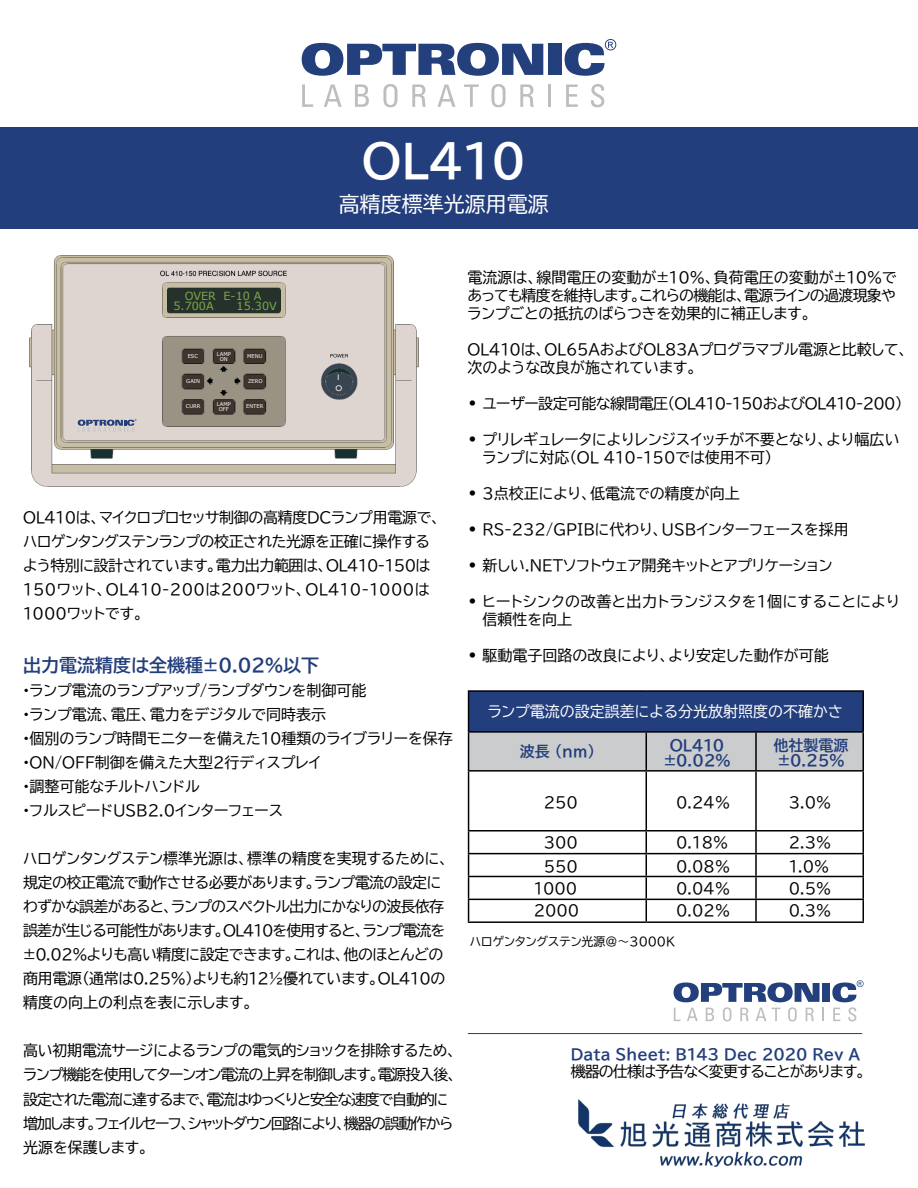
<style>
.page{position:relative;width:918px;height:1188px;background:#fff}
.page>*{position:absolute;margin:0;border:0;box-sizing:border-box;transform-origin:0 0}
.t1{font:45px "BIZ UDP Gothic Bold";color:#fff}
.t2{font:21px "BIZ UDP Gothic";color:#fff}
.t3{font:18px "BIZ UDP Gothic Bold";color:#233e7c}
.t4{font:15px/24px "BIZ UDP Gothic";letter-spacing:-.01em;color:#000}
.t5{font:15px/24px "BIZ UDP Gothic";letter-spacing:-.03em;color:#000}
.t6{font:15px/24px "BIZ UDP Gothic";letter-spacing:-.07em;color:#000}
.t7{font:15px/18px "BIZ UDP Gothic";letter-spacing:.01em;color:#000}
.t8{font:15px/15px "BIZ UDP Gothic Bold";color:#233e7c;text-align:center}
.t9{font:15px "BIZ UDP Gothic";letter-spacing:-.04em;color:#000}
.t10{font:15px/18px "BIZ UDP Gothic";letter-spacing:.04em;color:#000}
.t11{font:15px "BIZ UDP Gothic";color:#fff}
.t12{font:15px "BIZ UDP Gothic";letter-spacing:-.06em;color:#000}
.t13{font:12px "BIZ UDP Gothic";color:#000}
.t14{font:11.25px "Verdana";color:#7da749}
.t15{font:9px/10.9px "Tw Cen";color:#fff}
.t16{font:5.25px/5.2px "Verdana";color:#fff;text-align:center}
.s1{font-size:24px}
</style>
<div class="page">
<div style="left:0;top:127px;width:918px;height:102px;background:#233e7c"></div>
<svg style="left:302px;top:43px;width:241px;height:33px"></svg>
<div style="left:548px;top:44px;width:13px;height:31px;background:#233f7c"></div>
<svg style="left:302px;top:84px;width:11px;height:23px"></svg>
<svg style="left:324px;top:84px;width:18px;height:23px"></svg>
<svg style="left:355px;top:84px;width:14px;height:23px"></svg>
<svg style="left:383px;top:84px;width:15px;height:23px"></svg>
<svg style="left:412px;top:84px;width:14px;height:23px"></svg>
<svg style="left:438px;top:84px;width:18px;height:23px"></svg>
<svg style="left:464px;top:84px;width:15px;height:23px"></svg>
<svg style="left:491px;top:84px;width:15px;height:23px"></svg>
<svg style="left:520px;top:84px;width:14px;height:23px"></svg>
<hr style="left:548px;top:84px;width:3px;height:23px;background:#bdbec0">
<svg style="left:566px;top:84px;width:12px;height:23px"></svg>
<svg style="left:591px;top:84px;width:13px;height:23px"></svg>
<svg style="left:565px;top:39px;width:51px;height:37px"></svg>
<div style="left:469px;top:691px;width:394px;height:41px;background:#233e7c"></div>
<div style="left:469px;top:733px;width:393px;height:37px;background:#cbcccd"></div>
<hr style="left:468px;top:690px;width:178px;height:2px;background:#000">
<hr style="left:468px;top:692px;width:1px;height:39px;background:#000">
<hr style="left:646px;top:690px;width:110px;height:2px;background:#000">
<hr style="left:756px;top:690px;width:108px;height:2px;background:#000">
<hr style="left:862px;top:692px;width:2px;height:39px;background:#000">
<hr style="left:468px;top:731px;width:178px;height:2px;background:#000">
<hr style="left:468px;top:733px;width:1px;height:37px;background:#000">
<hr style="left:646px;top:731px;width:110px;height:2px;background:#000">
<hr style="left:646px;top:733px;width:1px;height:37px;background:#000">
<hr style="left:756px;top:731px;width:108px;height:2px;background:#000">
<hr style="left:755px;top:733px;width:2px;height:37px;background:#000">
<hr style="left:862px;top:733px;width:2px;height:37px;background:#000">
<hr style="left:468px;top:770px;width:178px;height:2px;background:#000">
<hr style="left:468px;top:772px;width:1px;height:58px;background:#000">
<hr style="left:646px;top:770px;width:110px;height:2px;background:#000">
<hr style="left:646px;top:772px;width:1px;height:58px;background:#000">
<hr style="left:756px;top:770px;width:108px;height:2px;background:#000">
<hr style="left:755px;top:772px;width:2px;height:58px;background:#000">
<hr style="left:862px;top:772px;width:2px;height:58px;background:#000">
<hr style="left:468px;top:830px;width:178px;height:2px;background:#000">
<hr style="left:646px;top:830px;width:110px;height:2px;background:#000">
<hr style="left:756px;top:830px;width:108px;height:2px;background:#000">
<hr style="left:755px;top:832px;width:2px;height:21px;background:#000">
<hr style="left:862px;top:832px;width:2px;height:21px;background:#000">
<hr style="left:468px;top:853px;width:178px;height:1px;background:#000">
<hr style="left:646px;top:853px;width:110px;height:1px;background:#000">
<hr style="left:756px;top:853px;width:108px;height:1px;background:#000">
<hr style="left:755px;top:854px;width:2px;height:22px;background:#000">
<hr style="left:862px;top:854px;width:2px;height:22px;background:#000">
<hr style="left:468px;top:876px;width:178px;height:1px;background:#000">
<hr style="left:646px;top:876px;width:110px;height:1px;background:#000">
<hr style="left:756px;top:876px;width:108px;height:1px;background:#000">
<hr style="left:755px;top:877px;width:2px;height:22px;background:#000">
<hr style="left:862px;top:877px;width:2px;height:22px;background:#000">
<hr style="left:468px;top:899px;width:178px;height:1px;background:#000">
<svg style="left:468px;top:832px;width:1px;height:89px"></svg>
<hr style="left:646px;top:899px;width:110px;height:1px;background:#000">
<svg style="left:646px;top:832px;width:1px;height:89px"></svg>
<hr style="left:756px;top:899px;width:108px;height:1px;background:#000">
<hr style="left:755px;top:900px;width:2px;height:21px;background:#000">
<hr style="left:862px;top:900px;width:2px;height:21px;background:#000">
<hr style="left:468px;top:921px;width:178px;height:2px;background:#000">
<hr style="left:646px;top:921px;width:110px;height:2px;background:#000">
<hr style="left:756px;top:921px;width:108px;height:2px;background:#000">
<img style="left:30px;top:256px;width:388px;height:230px">
<svg style="left:78px;top:419px;width:59px;height:13px"></svg>
<hr style="left:468px;top:1033px;width:394px;height:1px;background:#233e7c">
<div style="left:822px;top:983px;width:8px;height:19px;background:#233f7c"></div>
<svg style="left:674px;top:983px;width:150px;height:38px"></svg>
<svg style="left:832px;top:980px;width:32px;height:41px"></svg>
<img style="left:579px;top:1099px;width:286px;height:68px">
<h1 class="t1" style="left:362px;top:139px;width:165px">OL410</h1>
<h2 class="t2" style="left:339px;top:193px;width:211px">高精度標準光源用電源</h2>
<p class="t14" style="left:185px;top:291px;width:78px">OVER E-10 A</p>
<p class="t14" style="left:173px;top:302px;width:42px">5.700A</p>
<p class="t14" style="left:237px;top:302px;width:42px">15.30V</p>
<p class="t16" style="left:217px;top:352px;width:16px">LAMP<br>ON</p>
<p class="t16" style="left:188px;top:354px;width:12px">ESC</p>
<p class="t16" style="left:247px;top:354px;width:17px">MENU</p>
<p class="t16" style="left:186px;top:379px;width:15px">GAIN</p>
<p class="t16" style="left:248px;top:379px;width:16px">ZERO</p>
<p class="t16" style="left:186px;top:404px;width:16px">CURR</p>
<p class="t16" style="left:246px;top:404px;width:19px">ENTER</p>
<p class="t16" style="left:217px;top:402px;width:16px">LAMP<br>OFF</p>
<p class="t15" style="left:335px;top:372px;width:8px">I<br>O</p>
<p class="t4" style="left:23px;top:505px;width:418px">OL410は、マイクロプロセッサ制御の高精度DCランプ用電源で、ハロゲンタングステンランプの校正された光源を正確に操作するよう特別に設計されています。電力出力範囲は、OL410-150は<br>150ワット、OL410-200は200ワット、OL410-1000は<br>1000ワットです。</p>
<p class="t3" style="left:23px;top:656px;width:298px">出力電流精度は全機種±0.02%以下</p>
<p class="t4" style="left:23px;top:678px;width:345px">•ランプ電流のランプアップ/ランプダウンを制御可能</p>
<p class="t4" style="left:23px;top:702px;width:305px">•ランプ電流、電圧、電力をデジタルで同時表示</p>
<p class="t4" style="left:23px;top:726px;width:431px">•個別のランプ時間モニターを備えた10種類のライブラリーを保存</p>
<p class="t4" style="left:23px;top:750px;width:299px">•ON/OFF制御を備えた大型2行ディスプレイ</p>
<p class="t4" style="left:23px;top:774px;width:178px">•調整可能なチルトハンドル</p>
<p class="t4" style="left:23px;top:798px;width:261px">•フルスピードUSB2.0インターフェース</p>
<p class="t5" style="left:23px;top:847px;width:427px">ハロゲンタングステン標準光源は、標準の精度を実現するために、規定の校正電流で動作させる必要があります。ランプ電流の設定にわずかな誤差があると、ランプのスペクトル出力にかなりの波長依存誤差が生じる可能性があります。OL410を使用すると、ランプ電流を±0.02％よりも高い精度に設定できます。これは、他のほとんどの商用電源（通常は0.25％）よりも約12½優れています。OL410の精度の向上の利点を表に示します。</p>
<p class="t6" style="left:23px;top:1039px;width:435px">高い初期電流サージによるランプの電気的ショックを排除するため、ランプ機能を使用してターンオン電流の上昇を制御します。電源投入後、設定された電流に達するまで、電流はゆっくりと安全な速度で自動的に増加します。フェイルセーフ、シャットダウン回路により、機器の誤動作から光源を保護します。</p>
<p class="t4" style="left:468px;top:269px;width:431px;line-height:18px;text-align:justify">電流源は、線間電圧の変動が±10％、負荷電圧の変動が±10％であっても精度を維持します。これらの機能は、電源ラインの過渡現象やランプごとの抵抗のばらつきを効果的に補正します。</p>
<p class="t4" style="left:468px;top:341px;width:442px;line-height:18px">OL410は、OL65AおよびOL83Aプログラマブル電源と比較して、次のような改良が施されています。</p>
<p class="t9" style="left:468px;top:396px;width:437px"><span class="s1">•</span> ユーザー設定可能な線間電圧（OL410-150およびOL410-200）</p>
<p class="t7" style="left:483px;top:431px;width:419px;text-indent:-15px"><span class="s1">•</span> プリレギュレータによりレンジスイッチが不要となり、より幅広いランプに対応（OL 410-150では使用不可）</p>
<p class="t4" style="left:468px;top:482px;width:274px"><span class="s1">•</span> 3点校正により、低電流での精度が向上</p>
<p class="t4" style="left:468px;top:518px;width:383px"><span class="s1">•</span> RS-232/GPIBに代わり、USBインターフェースを採用</p>
<p class="t4" style="left:468px;top:554px;width:366px"><span class="s1">•</span> 新しい.NETソフトウェア開発キットとアプリケーション</p>
<p class="t10" style="left:483px;top:593px;width:419px;text-indent:-15px"><span class="s1">•</span> ヒートシンクの改善と出力トランジスタを1個にすることにより信頼性を向上</p>
<p class="t4" style="left:468px;top:644px;width:363px"><span class="s1">•</span> 駆動電子回路の改良により、より安定した動作が可能</p>
<p class="t11" style="left:488px;top:703px;width:357px">ランプ電流の設定誤差による分光放射照度の不確かさ</p>
<p class="t8" style="left:520px;top:744px;width:77px">波長 (nm)</p>
<p class="t8" style="left:664px;top:738px;width:68px">OL410 ±0.02%</p>
<p class="t8" style="left:774px;top:738px;width:76px;text-align:left">他社製電源±0.25%</p>
<p class="t4" style="left:544px;top:790px;width:36px">250</p>
<p class="t4" style="left:676px;top:790px;width:55px">0.24%</p>
<p class="t4" style="left:789px;top:790px;width:44px">3.0%</p>
<p class="t4" style="left:544px;top:830px;width:36px">300</p>
<p class="t4" style="left:676px;top:830px;width:53px">0.18%</p>
<p class="t4" style="left:789px;top:830px;width:44px">2.3%</p>
<p class="t4" style="left:544px;top:854px;width:36px">550</p>
<p class="t4" style="left:676px;top:854px;width:55px">0.08%</p>
<p class="t4" style="left:789px;top:854px;width:42px">1.0%</p>
<p class="t4" style="left:534px;top:876px;width:45px">1000</p>
<p class="t4" style="left:676px;top:876px;width:55px">0.04%</p>
<p class="t4" style="left:789px;top:876px;width:44px">0.5%</p>
<p class="t4" style="left:534px;top:899px;width:47px">2000</p>
<p class="t4" style="left:676px;top:899px;width:55px">0.02%</p>
<p class="t4" style="left:789px;top:899px;width:44px">0.3%</p>
<p class="t13" style="left:470px;top:935px;width:207px">ハロゲンタングステン光源＠～3000K</p>
<p class="t8" style="left:571px;top:1047px;width:291px">Data Sheet: B143 Dec 2020 Rev A</p>
<p class="t12" style="left:571px;top:1063px;width:296px">機器の仕様は予告なく変更することがあります。</p>
</div>
